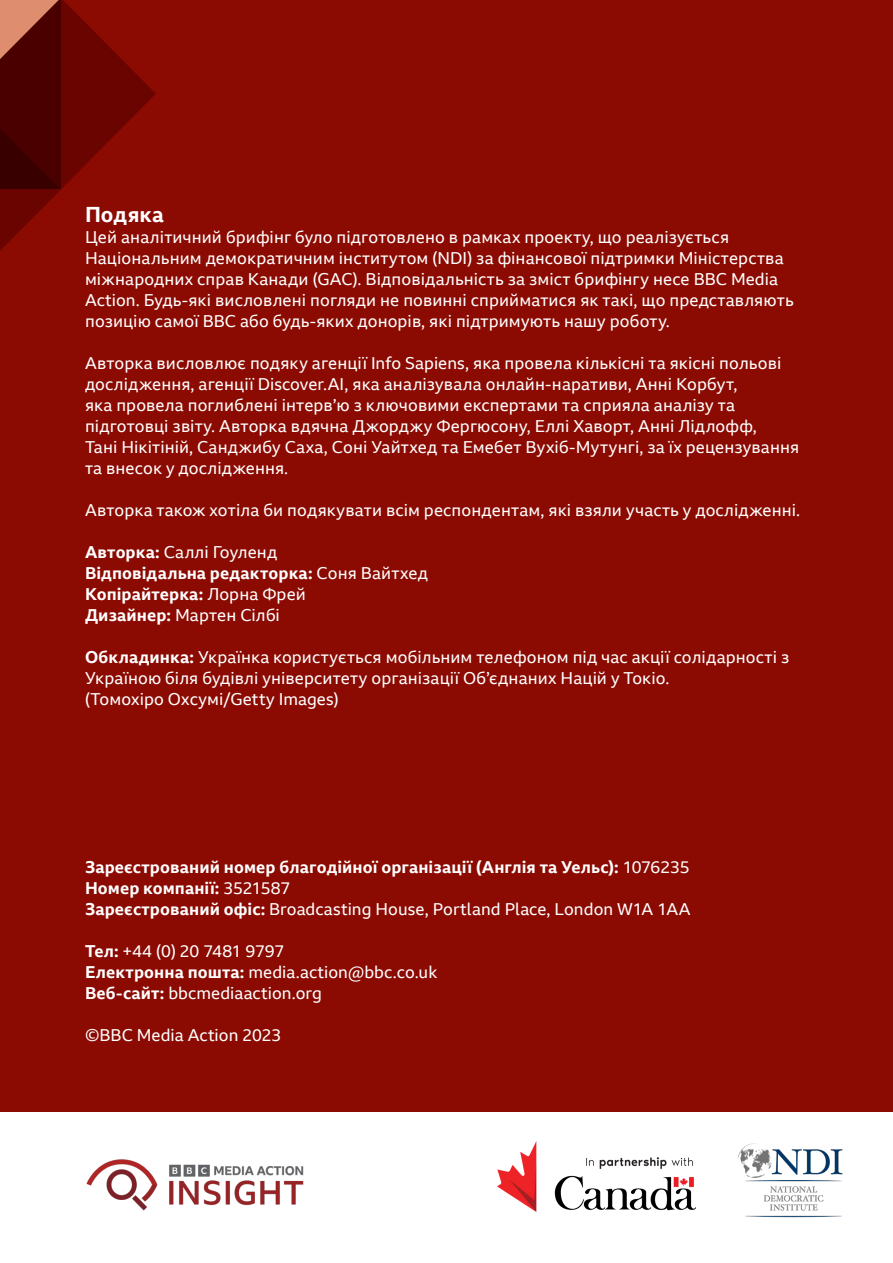
<style>
.page{position:relative;width:893px;height:1263px;background:#fff}
.page>*{position:absolute;margin:0;border:0;box-sizing:border-box;transform-origin:0 0}
.t1{font:700 21px "BBC Reith Sans";color:#fff}
.t2{font:16.5px/21px "BBC Reith Sans";letter-spacing:.005em;color:#fff}
.t3{font:700 16.5px "BBC Reith Sans";letter-spacing:.005em;color:#fff}
.t4{font:16.5px "BBC Reith Sans";letter-spacing:-.015em;color:#fff}
.s1{font-weight:700}
.s2{font-weight:400}
</style>
<div class="page">
<div style="left:0;top:0;width:893px;height:1112px;background:#8b0a02"></div>
<svg style="left:0;top:0;width:156px;height:251px"></svg>
<img style="left:738px;top:1143px;width:104px;height:74px">
<img style="left:497px;top:1142px;width:198px;height:69px">
<img style="left:86px;top:1159px;width:218px;height:52px">
<p class="t1" style="left:85px;top:201px;width:80px">Подяка</p>
<p class="t2" style="left:85px;top:226px;width:710px">Цей аналітичний брифінг було підготовлено в рамках проекту, що реалізується Національним демократичним інститутом (NDI) за фінансової підтримки Міністерства міжнародних справ Канади (GAC). Відповідальність за зміст брифінгу несе BBC Media Action. Будь-які висловлені погляди не повинні сприйматися як такі, що представляють позицію самої BBC або будь-яких донорів, які підтримують нашу роботу.</p>
<p class="t2" style="left:85px;top:352px;width:716px">Авторка висловлює подяку агенції Info Sapiens, яка провела кількісні та якісні польові дослідження, агенції Discover.AI, яка аналізувала онлайн-наративи, Анні Корбут,<br>яка провела поглиблені інтерв’ю з ключовими експертами та сприяла аналізу та підготовці звіту. Авторка вдячна Джорджу Фергюсону, Еллі Хаворт, Анні Лідлофф,<br>Тані Нікітіній, Санджибу Саха, Соні Уайтхед та Емебет Вухіб-Мутунгі, за їх рецензування та внесок у дослідження.</p>
<p class="t2" style="left:85px;top:499px;width:717px">Авторка також хотіла би подякувати всім респондентам, які взяли участь у дослідженні.</p>
<p class="t2" style="left:85px;top:541px;width:194px"><span class="s1">Авторка:</span> Саллі Гоуленд</p>
<p class="t3" style="left:85px;top:563px;width:345px">Відповідальна редакторка: <span class="s2">Соня Вайтхед</span></p>
<p class="t3" style="left:85px;top:584px;width:222px">Копірайтерка: <span class="s2">Лорна Фрей</span></p>
<p class="t2" style="left:85px;top:604px;width:196px"><span class="s1">Дизайнер:</span> Мартен Сілбі</p>
<p class="t2" style="left:85px;top:646px;width:706px"><span class="s1">Обкладинка:</span> Українка користується мобільним телефоном під час акції солідарності з<br>Україною біля будівлі університету організації Об’єднаних Націй у Токіо.<br>(Томохіро Охсумі/Getty Images)</p>
<p class="t3" style="left:85px;top:857px;width:606px">Зареєстрований номер благодійної організації (Англія та Уельс): <span class="s2">1076235</span></p>
<p class="t3" style="left:85px;top:878px;width:207px">Номер компанії: <span class="s2">3521587</span></p>
<p class="t2" style="left:85px;top:898px;width:607px"><span class="s1">Зареєстрований офіс:</span> Broadcasting House, Portland Place, London W1A 1AA</p>
<p class="t4" style="left:85px;top:941px;width:201px"><span class="s1">Тел:</span> +44 (0) 20 7481 9797</p>
<p class="t2" style="left:85px;top:961px;width:354px"><span class="s1">Електронна пошта:</span> media.action@bbc.co.uk</p>
<p class="t2" style="left:85px;top:982px;width:238px"><span class="s1">Веб-сайт:</span> bbcmediaaction.org</p>
<p class="t2" style="left:85px;top:1024px;width:198px">©BBC Media Action 2023</p>
</div>
